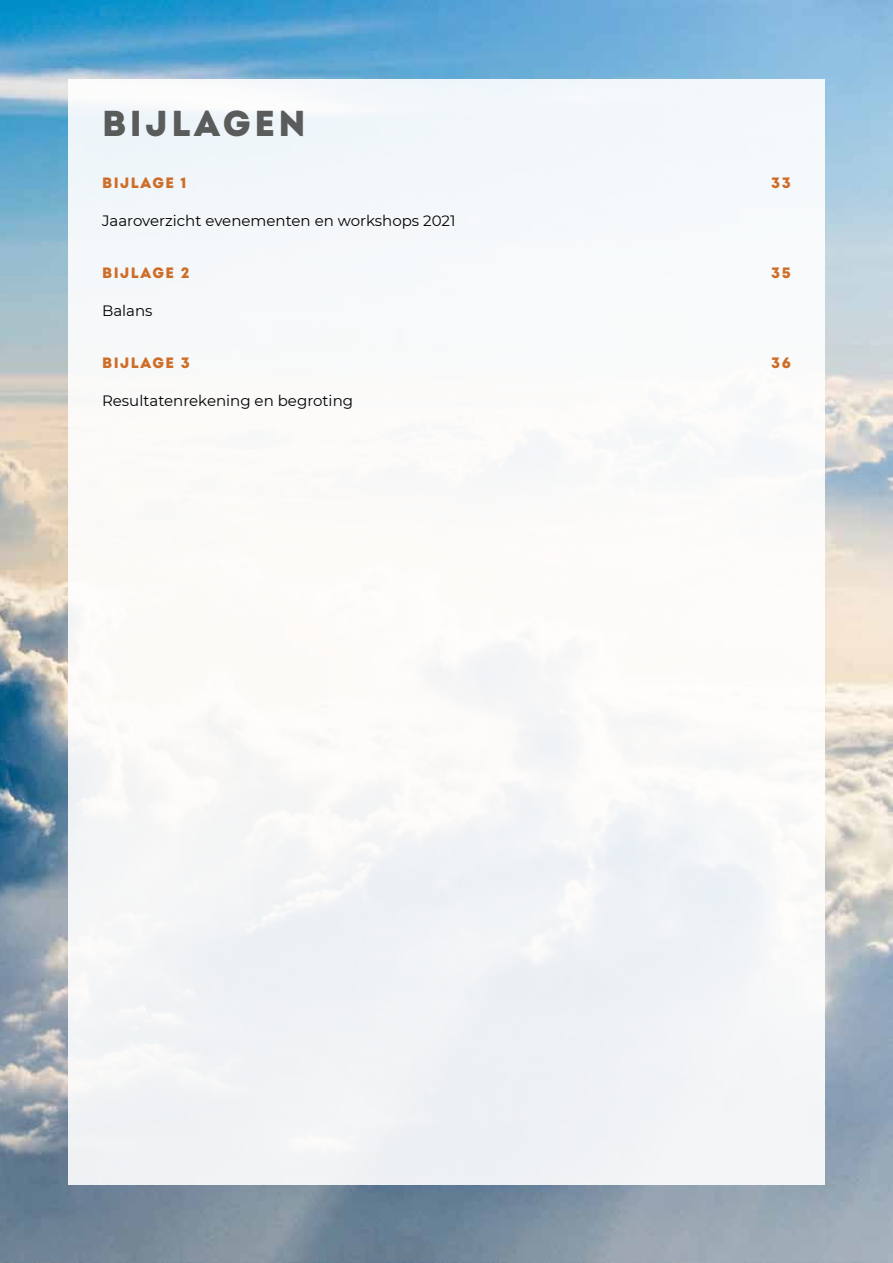
<style>
.page{position:relative;width:893px;height:1263px;background:#fff}
.page>*{position:absolute;margin:0;border:0;box-sizing:border-box;transform-origin:0 0}
.t1{font:36px "Intro Demo Black CAPS";letter-spacing:.1em;color:#5a5b5b}
.t2{font:15px "Montserrat";color:#000}
.t3{font:15px "Intro Demo Black CAPS";letter-spacing:.1em;color:#ce6d28}
</style>
<div class="page">
<img style="left:0;top:0;width:893px;height:1263px">
<div style="left:68px;top:79px;width:757px;height:1105px;background:#f7f8f9"></div>
<h1 class="t1" style="left:102px;top:100px;width:205px">BIJLAGEN</h1>
<p class="t3" style="left:102px;top:173px;width:86px">BIJLAGE 1</p>
<p class="t3" style="left:771px;top:173px;width:21px">33</p>
<p class="t2" style="left:102px;top:210px;width:355px">Jaaroverzicht evenementen en workshops 2021</p>
<p class="t3" style="left:102px;top:263px;width:89px">BIJLAGE 2</p>
<p class="t3" style="left:771px;top:263px;width:21px">35</p>
<p class="t2" style="left:102px;top:300px;width:52px">Balans</p>
<p class="t3" style="left:102px;top:353px;width:89px">BIJLAGE 3</p>
<p class="t3" style="left:771px;top:353px;width:21px">36</p>
<p class="t2" style="left:102px;top:390px;width:253px">Resultatenrekening en begroting</p>
</div>
